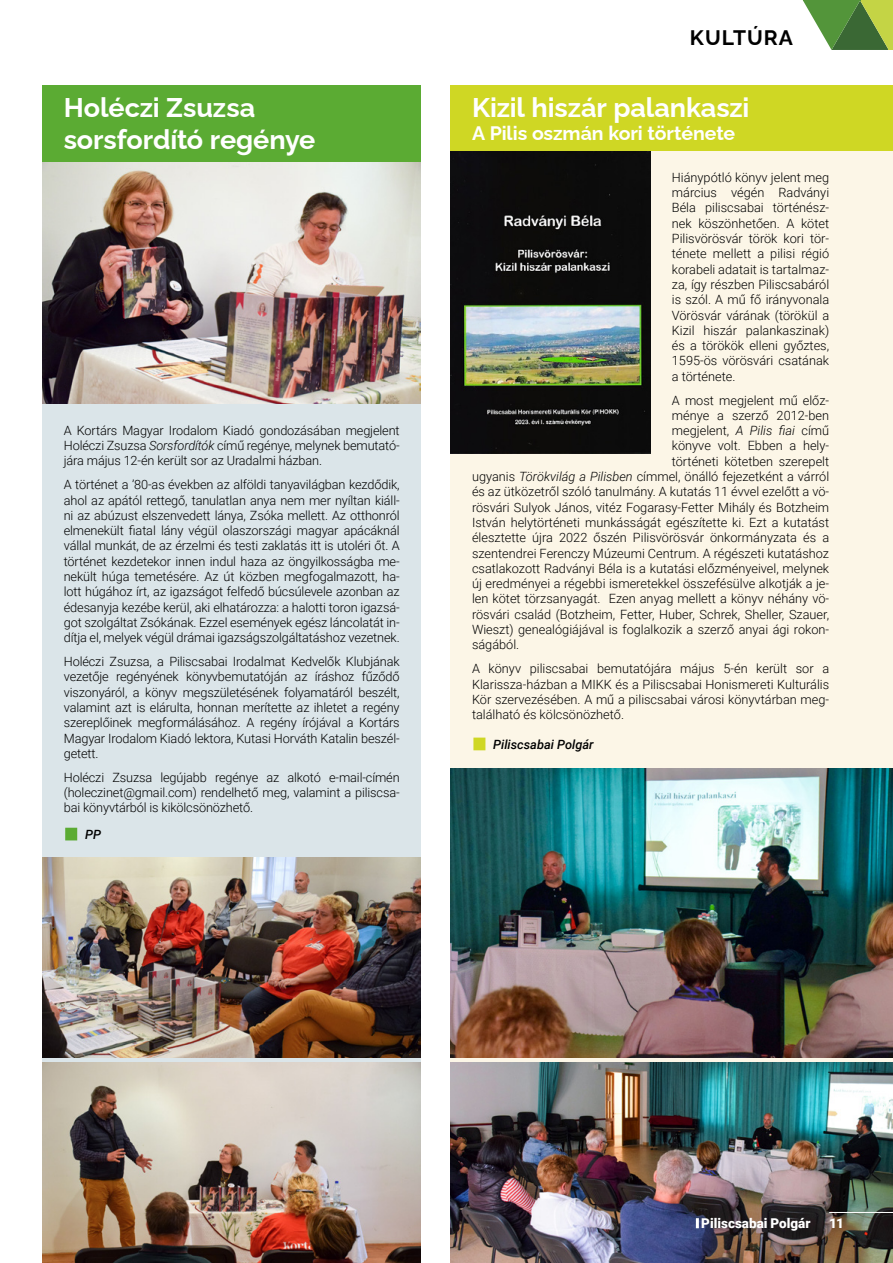
<style>
.page{position:relative;width:893px;height:1263px;background:#fff}
.page>*{position:absolute;margin:0;border:0;box-sizing:border-box;transform-origin:0 0}
.t1{font:700 27px/32.4px "Raleway";letter-spacing:-.005em;color:#fff}
.t2{font:700 21px "Raleway";letter-spacing:.05em;color:#000}
.t3{font:700 19.5px "Raleway";letter-spacing:-.005em;color:#fff}
.t4{font:900 13.5px "Roboto";color:#fff}
.t5{font:300 12.75px/15.3px "Roboto";color:#000;text-align:justify}
.t6{font:italic 500 12.75px "Roboto";color:#000}
.s1{font-style:italic}
</style>
<div class="page">
<div style="left:888px;top:0;width:5px;height:50px;background:#c4d445"></div>
<svg style="left:802px;top:0;width:86px;height:50px"></svg>
<div style="left:43px;top:85px;width:378px;height:77px;background:#5bab33"></div>
<div style="left:43px;top:404px;width:378px;height:682px;background:#dbe5e9"></div>
<div style="left:65px;top:828px;width:12px;height:12px;background:#5bab33"></div>
<img style="left:43px;top:162px;width:378px;height:242px">
<div style="left:451px;top:85px;width:442px;height:68px;background:#cfd724"></div>
<div style="left:451px;top:151px;width:442px;height:982px;background:#fcf6e7"></div>
<div style="left:473px;top:738px;width:12px;height:12px;background:#cfd724"></div>
<img style="left:43px;top:1063px;width:378px;height:200px">
<img style="left:43px;top:857px;width:378px;height:200px">
<img style="left:451px;top:1063px;width:442px;height:200px">
<img style="left:451px;top:151px;width:200px;height:303px">
<img style="left:451px;top:768px;width:442px;height:289px">
<hr style="left:829px;top:1212px;width:64px;height:1px;background:#fff">
<svg style="left:696px;top:1218px;width:3px;height:10px"></svg>
<h1 class="t1" style="left:64px;top:88px;width:253px">Holéczi Zsuzsa sorsfordító regénye</h1>
<p class="t5" style="left:64px;top:422px;width:337px">A Kortárs Magyar Irodalom Kiadó gondozásában megjelent Holéczi Zsuzsa <span class="s1">Sorsfordítók</span> című regénye, melynek bemutató&shy;jára május 12-én került sor az Uradalmi házban.</p>
<p class="t5" style="left:64px;top:477px;width:337px">A történet a ’80-as években az alföldi tanyavilágban kezdődik, ahol az apától rettegő, tanulatlan anya nem mer nyíltan kiáll&shy;ni az abúzust elszenvedett lánya, Zsóka mellett. Az otthonról elmenekült fiatal lány végül olaszországi magyar apácáknál vállal munkát, de az érzelmi és testi zaklatás itt is utoléri őt. A történet kezdetekor innen indul haza az öngyilkosságba me&shy;nekült húga temetésére. Az út közben megfogalmazott, ha&shy;lott húgához írt, az igazságot felfedő búcsúlevele azonban az édesanyja kezébe kerül, aki elhatározza: a halotti toron igazsá&shy;got szolgáltat Zsókának. Ezzel események egész láncolatát in&shy;dítja el, melyek végül drámai igazságszolgáltatáshoz vezetnek.</p>
<p class="t5" style="left:64px;top:653px;width:337px">Holéczi Zsuzsa, a Piliscsabai Irodalmat Kedvelők Klubjának vezetője regényének könyvbemutatóján az íráshoz fűződő viszonyáról, a könyv megszületésének folyamatáról beszélt, valamint azt is elárulta, honnan merítette az ihletet a regény szereplőinek megformálásához. A regény írójával a Kortárs Magyar Irodalom Kiadó lektora, Kutasi Horváth Katalin beszél&shy;getett.</p>
<p class="t5" style="left:64px;top:769px;width:337px">Holéczi Zsuzsa legújabb regénye az alkotó e-mail-címén (holeczinet@gmail.com) rendelhető meg, valamint a piliscsa&shy;bai könyvtárból is kikölcsönözhető.</p>
<p class="t6" style="left:85px;top:825px;width:17px">PP</p>
<h2 class="t2" style="left:690px;top:20px;width:105px">KULTÚRA</h2>
<h1 class="t1" style="left:472px;top:88px;width:279px">Kizil hiszár palankaszi</h1>
<h3 class="t3" style="left:472px;top:118px;width:265px">A Pilis oszmán kori története</h3>
<p class="t5" style="left:672px;top:169px;width:159px">Hiánypótló könyv jelent meg március végén Radványi Béla piliscsabai történész&shy;nek köszönhetően. A kötet Pilisvörösvár török kori tör&shy;ténete mellett a pilisi régió korabeli adatait is tartalmaz&shy;za, így részben Piliscsabáról is szól. A mű fő irányvonala Vörösvár várának (törökül a Kizil hiszár palankaszinak) és a törökök elleni győztes, 1595-ös vörösvári csatának a története.</p>
<p class="t5" style="left:672px;top:392px;width:159px">A most megjelent mű előz-</p>
<p class="t5" style="left:672px;top:407px;width:159px">ménye a szerző 2012-ben</p>
<p class="t5" style="left:672px;top:422px;width:159px">megjelent, <span class="s1">A Pilis fiai</span> című</p>
<p class="t5" style="left:672px;top:438px;width:159px">könyve volt. Ebben a hely-</p>
<p class="t5" style="left:672px;top:453px;width:159px">történeti kötetben szerepelt</p>
<p class="t5" style="left:472px;top:468px;width:359px">ugyanis <span class="s1">Törökvilág a Pilisben</span> címmel, önálló fejezetként a várról</p>
<p class="t5" style="left:472px;top:484px;width:359px">és az ütközetről szóló tanulmány. A kutatás 11 évvel ezelőtt a vö-</p>
<p class="t5" style="left:472px;top:499px;width:359px">rösvári Sulyok János, vitéz Fogarasy-Fetter Mihály és Botzheim</p>
<p class="t5" style="left:472px;top:514px;width:359px">István helytörténeti munkásságát egészítette ki. Ezt a kutatást</p>
<p class="t5" style="left:472px;top:530px;width:359px">élesztette újra 2022 őszén Pilisvörösvár önkormányzata és a</p>
<p class="t5" style="left:472px;top:545px;width:359px">szentendrei Ferenczy Múzeumi Centrum. A régészeti kutatáshoz</p>
<p class="t5" style="left:472px;top:560px;width:359px">csatlakozott Radványi Béla is a kutatási előzményeivel, melynek</p>
<p class="t5" style="left:472px;top:575px;width:359px">új eredményei a régebbi ismeretekkel összefésülve alkotják a je-</p>
<p class="t5" style="left:472px;top:591px;width:359px">len kötet törzsanyagát. Ezen anyag mellett a könyv néhány vö-</p>
<p class="t5" style="left:472px;top:606px;width:359px">rösvári család (Botzheim, Fetter, Huber, Schrek, Sheller, Szauer,</p>
<p class="t5" style="left:472px;top:621px;width:359px">Wieszt) genealógiájával is foglalkozik a szerző anyai ági rokon-</p>
<p class="t5" style="left:472px;top:637px;width:49px">ságából.</p>
<p class="t5" style="left:472px;top:660px;width:359px">A könyv piliscsabai bemutatójára május 5-én került sor a Klarissza-házban a MIKK és a Piliscsabai Honismereti Kulturális Kör szervezésében. A mű a piliscsabai városi könyvtárban meg&shy;található és kölcsönözhető.</p>
<p class="t6" style="left:493px;top:735px;width:102px">Piliscsabai Polgár</p>
<p class="t4" style="left:701px;top:1214px;width:111px">Piliscsabai Polgár</p>
<p class="t4" style="left:829px;top:1214px;width:16px">11</p>
</div>
